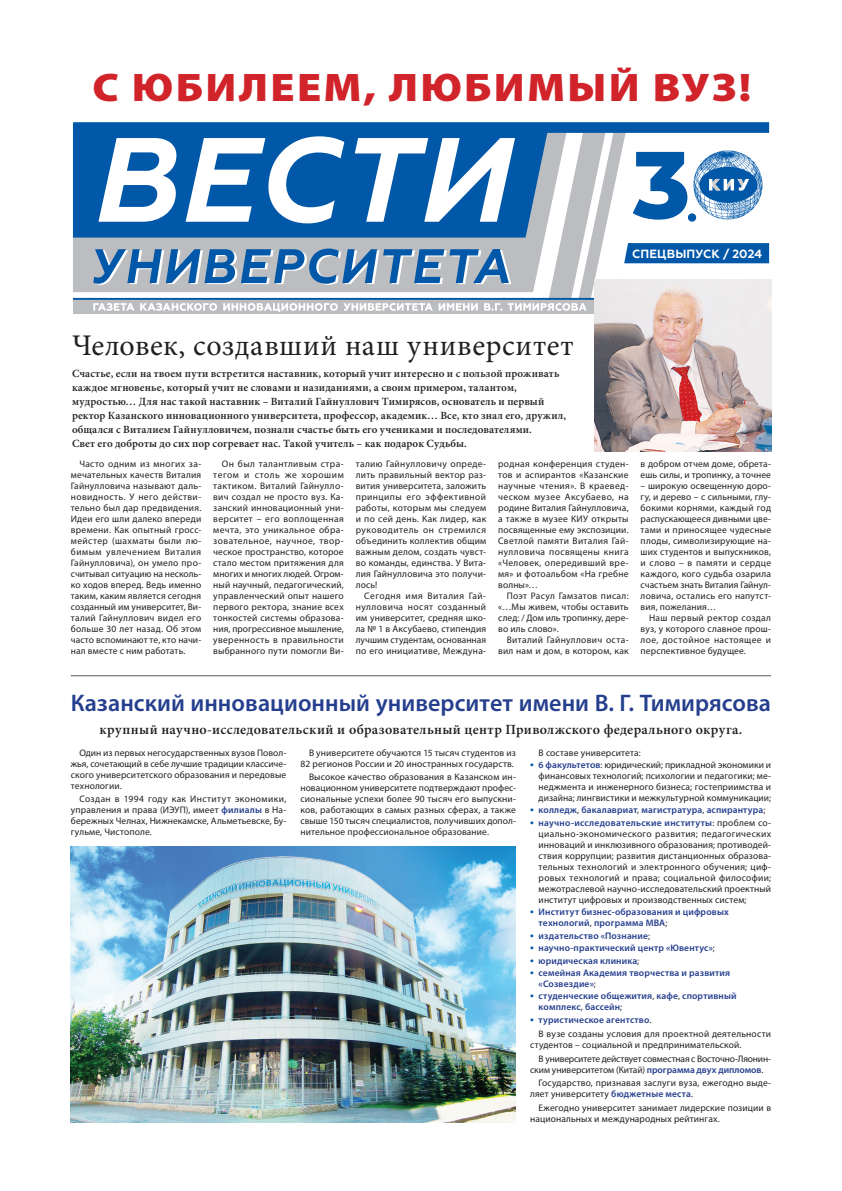
<style>
.page{position:relative;width:842px;height:1191px;background:#fff}
.page>*{position:absolute;margin:0;border:0;box-sizing:border-box;transform-origin:0 0}
.t1{font:900 40px "Myriad Pro";letter-spacing:.05em;color:#d1232a;scale:1.1 1}
.t2{font:30px "Minion Pro";letter-spacing:.02em;color:#231f20}
.t3{font:600 24px "Myriad Pro";color:#253f8e}
.t4{font:600 14px "Minion Pro";letter-spacing:.025em;color:#231f20}
.t5{font:700 11.9px "Geometria";letter-spacing:.015em;color:#fff}
.t6{font:600 11px/14px "Minion Pro";letter-spacing:.015em;color:#231f20}
.t7{font:9.5px/11px "Myriad Pro";letter-spacing:.015em;color:#231f20;text-align:justify}
.t8{font:600 9.5px/11px "Myriad Pro";letter-spacing:.015em;color:#253f8e}
.t9{font:9.5px/13.8px "Myriad Pro";letter-spacing:-.01em;color:#231f20}
.s1{font-weight:600;font-size:12px;color:#0157a8}
.s2{font-weight:600;color:#253f8e}
.s3{font-size:12px;color:#0157a8}
.s4{font-weight:400;color:#231f20}
</style>
<div class="page">
<div style="left:73px;top:299px;width:696px;height:15px;background:#bcbdc0"></div>
<hr style="left:73px;top:298px;width:696px;height:2px;background:#0157a8">
<svg style="left:73px;top:122px;width:696px;height:115px;background:#055aa9"></svg>
<svg style="left:93px;top:130px;width:676px;height:182px"></svg>
<img style="left:594px;top:279px;width:177px;height:172px">
<img style="left:71px;top:846px;width:445px;height:277px">
<hr style="left:71px;top:675px;width:700px;height:1px;background:#57585a">
<h1 class="t1" style="left:92px;top:61px;width:600px">с юбилеем, любимый вуз!</h1>
<p class="t5" style="left:632px;top:247px;width:131px">спецвыпуск / 2024</p>
<h2 class="t2" style="left:72px;top:325px;width:503px">Человек, создавший наш университет</h2>
<p class="t6" style="left:72px;top:367px;width:496px">Счастье, если на твоем пути встретится наставник, который учит интересно и с пользой проживать каждое мгновенье, который учит не словами и назиданиями, а своим примером, талантом, мудростью… Для нас такой наставник – Виталий Гайнуллович Тимирясов, основатель и первый ректор Казанского инновационного университета, профессор, академик… Все, кто знал его, дружил, общался с Виталием Гайнулловичем, познали счастье быть его учениками и последователями.<br>Свет его доброты до сих пор согревает нас. Такой учитель – как подарок Судьбы.</p>
<p class="t7" style="left:71px;top:458px;width:132px;text-indent:9px">Часто одним из многих за&shy;мечательных качеств Виталия Гайнулловича называют даль&shy;новидность. У него действи&shy;тельно был дар предвидения.<br>Идеи его шли далеко впереди времени. Как опытный гросс&shy;мейстер (шахматы были лю&shy;бимым увлечением Виталия Гайнулловича), он умело про&shy;считывал ситуацию на несколь&shy;ко ходов вперед. Ведь именно таким, каким является сегодня созданный им университет, Ви&shy;талий Гайнуллович видел его больше 30 лет назад. Об этом часто вспоминают те, кто начи&shy;нал вместе с ним работать.</p>
<p class="t7" style="left:213px;top:458px;width:132px;text-indent:9px">Он был талантливым стра&shy;тегом и столь же хорошим тактиком. Виталий Гайнулло&shy;вич создал не просто вуз. Ка&shy;занский инновационный уни&shy;верситет – его воплощенная мечта, это уникальное обра&shy;зовательное, научное, твор&shy;ческое пространство, которое стало местом притяжения для многих и многих людей. Огром&shy;ный научный, педагогический, управленческий опыт нашего первого ректора, знание всех тонкостей системы образова&shy;ния, прогрессивное мышление, уверенность в правильности выбранного пути помогли Ви-</p>
<p class="t7" style="left:356px;top:458px;width:132px">талию Гайнулловичу опреде&shy;лить правильный вектор раз&shy;вития университета, заложить принципы его эффективной работы, которым мы следуем и по сей день. Как лидер, как руководитель он стремился объединить коллектив общим важным делом, создать чувст&shy;во команды, единства. У Вита&shy;лия Гайнулловича это получи&shy;лось!</p>
<p class="t7" style="left:641px;top:458px;width:132px">в добром отчем доме, обрета&shy;ешь силы, и тропинку, а точнее</p>
<p class="t7" style="left:641px;top:480px;width:132px">– широкую освещенную доро&shy;гу, и дерево – с сильными, глу&shy;бокими корнями, каждый год распускающееся дивными цве&shy;тами и приносящее чудесные плоды, символизирующие на&shy;ших студентов и выпускников, и слово – в памяти и сердце каждого, кого судьба озарила счастьем знать Виталия Гайнул&shy;ловича, остались его напутст&shy;вия, пожелания…</p>
<p class="t7" style="left:641px;top:612px;width:132px;text-indent:9px">Наш первый ректор создал вуз, у которого славное прош&shy;лое, достойное настоящее и перспективное будущее.</p>
<h3 class="t3" style="left:71px;top:688px;width:702px">Казанский инновационный университет имени В. Г. Тимирясова</h3>
<h3 class="t4" style="left:100px;top:719px;width:644px">крупный научно-исследовательский и образовательный центр Приволжского федерального округа.</h3>
<p class="t7" style="left:539px;top:746px;width:104px">В составе университета:</p>
<p class="t7" style="left:539px;top:759px;width:234px;text-indent:-9px"><span class="s1">•</span> <span class="s2">6 факультетов</span>: юридический; прикладной экономики и финансовых технологий; психологии и педагогики; ме&shy;неджмента и инженерного бизнеса; гостеприимства и дизайна; лингвистики и межкультурной коммуникации;</p>
<p class="t8" style="left:530px;top:804px;width:237px"><span class="s3">•</span> колледж<span class="s4">,</span> бакалавриат<span class="s4">,</span> магистратура<span class="s4">,</span> аспирантура<span class="s4">;</span></p>
<p class="t7" style="left:539px;top:817px;width:234px;text-indent:-9px"><span class="s1">•</span> <span class="s2">научно-исследовательские институты</span>: проблем со&shy;циально-экономического развития; педагогических инноваций и инклюзивного образования; противодей&shy;ствия коррупции; развития дистанционных образова&shy;тельных технологий и электронного обучения; циф&shy;ровых технологий и права; социальной философии; межотраслевой научно-исследовательский проектный институт цифровых и производственных систем;</p>
<p class="t8" style="left:539px;top:906px;width:192px;text-indent:-9px"><span class="s3">•</span> Институт бизнес-образования и цифровых технологий<span class="s4">,</span> программа МВА<span class="s4">;</span></p>
<p class="t8" style="left:530px;top:929px;width:121px"><span class="s3">•</span> издательство «Познание<span class="s4">;</span></p>
<p class="t8" style="left:530px;top:942px;width:186px"><span class="s3">•</span> научно-практический центр «Ювентус»<span class="s4">;</span></p>
<p class="t8" style="left:530px;top:954px;width:111px"><span class="s3">•</span> юридическая клиника<span class="s4">;</span></p>
<p class="t8" style="left:539px;top:967px;width:193px;text-indent:-9px"><span class="s3">•</span> семейная Академия творчества и развития «Созвездие»<span class="s4">;</span></p>
<p class="t8" style="left:539px;top:990px;width:199px;text-indent:-9px"><span class="s3">•</span> студенческие общежития<span class="s4">,</span> кафе<span class="s4">,</span> спортивный комплекс<span class="s4">,</span> бассейн<span class="s4">;</span></p>
<p class="t7" style="left:539px;top:1012px;width:234px;line-height:13.8px;text-indent:-9px"><span class="s1">•</span> <span class="s2">туристическое агентство</span>.<br>В вузе созданы условия для проектной деятельности</p>
<p class="t9" style="left:539px;top:1037px;width:234px;text-indent:-9px">студентов – социальной и предпринимательской.<br>В университете действует совместная с Восточно-Ляонин-</p>
<p class="t7" style="left:539px;top:1062px;width:234px;line-height:13.8px;text-indent:-9px">ским университетом (Китай) <span class="s2">программа двух дипломов</span>.<br>Государство, признавая заслуги вуза, ежегодно выде-</p>
<p class="t7" style="left:539px;top:1087px;width:234px;line-height:13.8px;text-indent:-9px">ляет университету <span class="s2">бюджетные места</span>.<br>Ежегодно университет занимает лидерские позиции в</p>
<p class="t7" style="left:530px;top:1113px;width:191px">национальных и международных рейтингах.</p>
<p class="t7" style="left:498px;top:458px;width:132px">родная конференция студен&shy;тов и аспирантов «Казанские научные чтения». В краевед&shy;ческом музее Аксубаево, на родине Виталия Гайнулловича, а также в музее КИУ открыты посвященные ему экспозиции.<br>Светлой памяти Виталия Гай&shy;нулловича посвящены книга «Человек, опередивший вре&shy;мя» и фотоальбом «На гребне волны»…</p>
<p class="t7" style="left:498px;top:590px;width:132px;text-indent:9px">Поэт Расул Гамзатов писал: «…Мы живем, чтобы оставить след: / Дом иль тропинку, дере&shy;во иль слово».</p>
<p class="t7" style="left:498px;top:634px;width:132px;text-align:right">Виталий Гайнуллович оста&shy;вил нам и дом, в котором, как</p>
<p class="t7" style="left:356px;top:590px;width:132px;text-indent:9px">Сегодня имя Виталия Гай&shy;нулловича носят созданный им университет, средняя шко&shy;ла № 1 в Аксубаево, стипендия лучшим студентам, основанная по его инициативе, Междуна-</p>
<p class="t7" style="left:300px;top:746px;width:217px;text-align:right">В университете обучаются 15 тысяч студентов из<br>82 регионов России и 20 иностранных государств.</p>
<p class="t7" style="left:300px;top:771px;width:217px;text-indent:9px">Высокое качество образования в Казанском ин&shy;новационном университете подтверждают профес&shy;сиональные успехи более 90 тысяч его выпускни&shy;ков, работающих в самых разных сферах, а также свыше 150 тысяч специалистов, получивших допол&shy;нительное профессиональное образование.</p>
<p class="t7" style="left:71px;top:746px;width:217px;text-indent:9px">Один из первых негосударственных вузов Повол&shy;жья, сочетающий в себе лучшие традиции классиче&shy;ского университетского образования и передовые технологии.</p>
<p class="t7" style="left:71px;top:793px;width:217px;text-indent:9px">Создан в 1994 году как Институт экономики, управления и права (ИЭУП), имеет <span class="s2">филиалы</span> в На&shy;бережных Челнах, Нижнекамске, Альметьевске, Бу&shy;гульме, Чистополе.</p>
</div>
